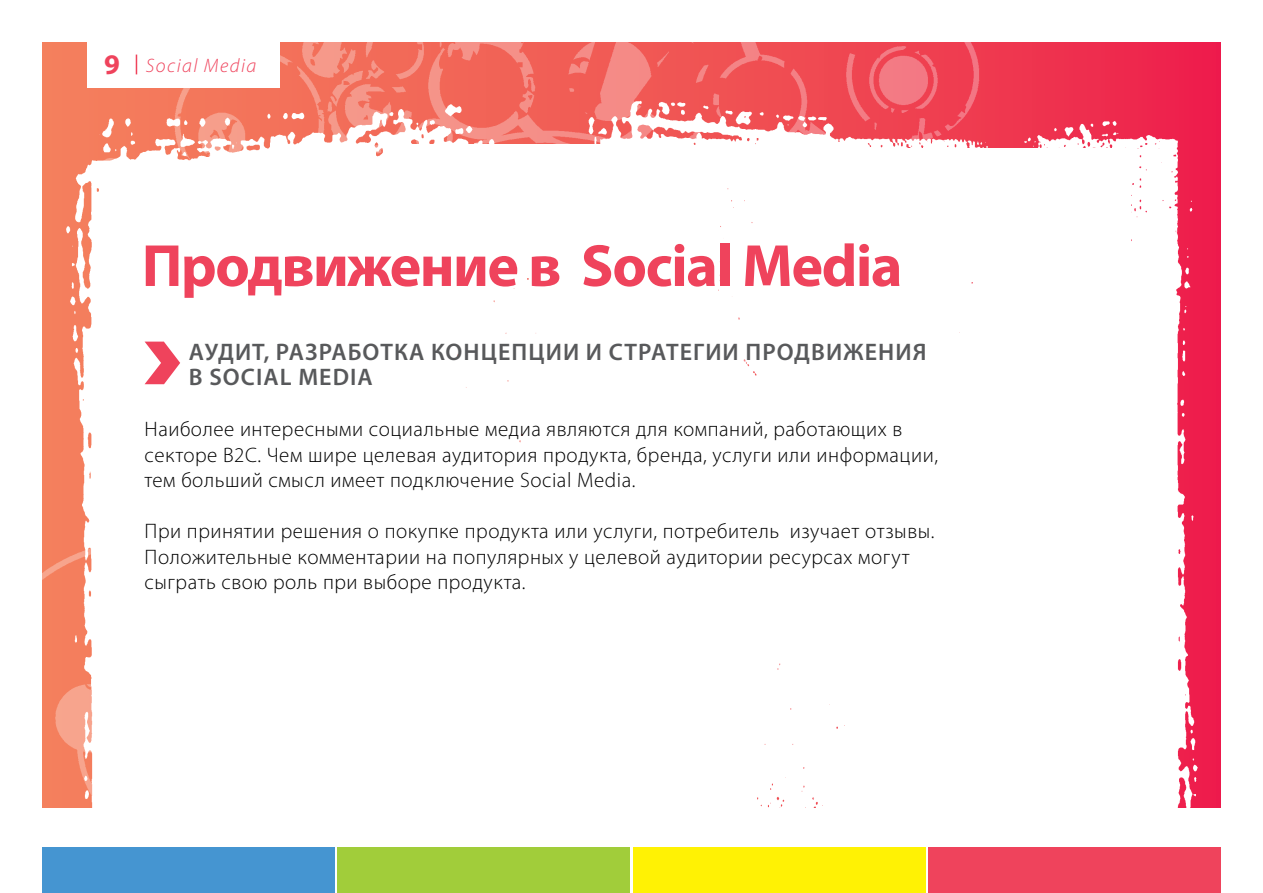
<style>
.page{position:relative;width:1263px;height:893px;background:#fff}
.page>*{position:absolute;margin:0;border:0;box-sizing:border-box;transform-origin:0 0}
.t1{font:700 60px "Myriad Pro";letter-spacing:-.025em;color:#ef435c}
.t2{font:600 24px/25.5px "Myriad Pro";letter-spacing:.045em;color:#58595b}
.t3{font:300 21px/25.5px "Myriad Pro";letter-spacing:.025em;color:#000}
.t4{font:italic 300 19.5px "Myriad Pro";letter-spacing:.075em;color:#ef435c}
.s1{font-weight:700;font-style:normal;font-size:28.5px}
</style>
<div class="page">
<div style="left:43px;top:847px;width:292px;height:46px;background:#4595d1"></div>
<div style="left:338px;top:847px;width:292px;height:46px;background:#a1cd3a"></div>
<div style="left:633px;top:847px;width:292px;height:46px;background:#fff204"></div>
<div style="left:928px;top:847px;width:292px;height:46px;background:#ef435c"></div>
<img style="left:43px;top:42px;width:956px;height:36px">
<img style="left:42px;top:43px;width:700px;height:765px">
<img style="left:531px;top:78px;width:690px;height:730px">
<div style="left:395px;top:145px;width:263px;height:133px;background:#fff"></div>
<div style="left:840px;top:149px;width:291px;height:133px;background:#fff"></div>
<div style="left:133px;top:0;width:147px;height:87px;background:#fff"></div>
<div style="left:87px;top:0;width:49px;height:87px;background:#fff"></div>
<svg style="left:136px;top:55px;width:1px;height:19px"></svg>
<svg style="left:145px;top:342px;width:35px;height:42px"></svg>
<p class="t4" style="left:104px;top:55px;width:154px"><span class="s1">9</span> Social Media</p>
<h1 class="t1" style="left:142px;top:227px;width:762px">Продвижение в Social Media</h1>
<p class="t2" style="left:189px;top:338px;width:739px">АУДИТ, РАЗРАБОТКА КОНЦЕПЦИИ И СТРАТЕГИИ ПРОДВИЖЕНИЯ<br>В SOCIAL MEDIA</p>
<p class="t3" style="left:145px;top:417px;width:795px">Наиболее интересными социальные медиа являются для компаний, работающих в секторе B2C. Чем шире целевая аудитория продукта, бренда, услуги или информации, тем больший смысл имеет подключение Social Media.</p>
<p class="t3" style="left:145px;top:519px;width:791px">При принятии решения о покупке продукта или услуги, потребитель изучает отзывы.<br>Положительные комментарии на популярных у целевой аудитории ресурсах могут сыграть свою роль при выборе продукта.</p>
</div>
